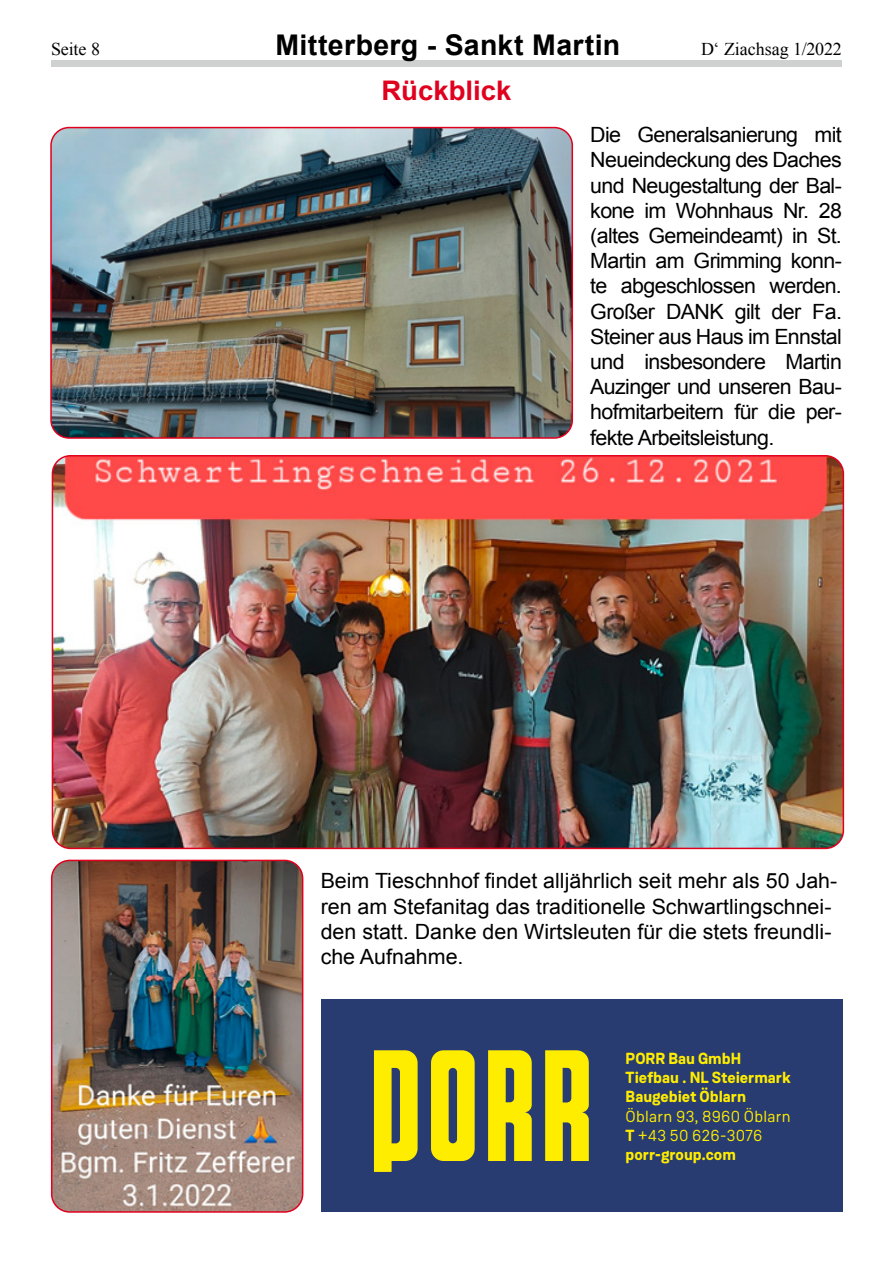
<style>
.page{position:relative;width:893px;height:1263px;background:#fff}
.page>*{position:absolute;margin:0;border:0;box-sizing:border-box;transform-origin:0 0}
.t1{font:700 28.5px "Arial";letter-spacing:.01em;color:#000}
.t2{font:700 27px "Arial";color:#e0011e}
.t3{font:21px/25.2px "Arial";color:#000;text-align:justify}
.t4{font:18px "Times New Roman";letter-spacing:-.01em;color:#000}
.t5{font:16.05px/19.4px "Weissenhof Grotesk";letter-spacing:.02em;color:#ffed00}
.t6{font:700 16.05px/19.4px "Weissenhof Grotesk";color:#ffed00}
.s1{font-weight:700}
</style>
<div class="page">
<div style="left:51px;top:61px;width:791px;height:6px;background:#cfd0d0"></div>
<img style="left:53px;top:128px;width:519px;height:308px">
<div style="left:50px;top:127px;width:523px;height:312px;border:2px solid #e0011e;border-radius:18px"></div>
<div style="left:321px;top:999px;width:522px;height:213px;background:#283c71"></div>
<svg style="left:374px;top:1050px;width:215px;height:122px"></svg>
<img style="left:52px;top:456px;width:791px;height:392px">
<div style="left:52px;top:455px;width:792px;height:394px;border:2px solid #e0011e;border-radius:18px"></div>
<img style="left:52px;top:860px;width:251px;height:350px">
<div style="left:51px;top:860px;width:252px;height:353px;border:2px solid #e0011e;border-radius:18px"></div>
<p class="t4" style="left:51px;top:37px;width:50px">Seite 8</p>
<h1 class="t1" style="left:276px;top:26px;width:346px">Mitterberg - Sankt Martin</h1>
<p class="t4" style="left:701px;top:37px;width:142px">D‘ Ziachsag 1/2022</p>
<p class="t2" style="left:381px;top:73px;width:132px">Rückblick</p>
<p class="t3" style="left:590px;top:122px;width:253px">Die Generalsanierung mit Neueindeckung des Daches und Neugestaltung der Bal&shy;kone im Wohnhaus Nr. 28 (altes Gemeindeamt) in St.<br>Martin am Grimming konn&shy;te abgeschlossen werden.<br>Großer DANK gilt der Fa.<br>Steiner aus Haus im Ennstal und insbesondere Martin Auzinger und unseren Bau&shy;hofmitarbeitern für die per&shy;fekte Arbeitsleistung.</p>
<p class="t3" style="left:321px;top:869px;width:518px;text-align:left">Beim Tieschnhof findet alljährlich seit mehr als 50 Jah&shy;ren am Stefanitag das traditionelle Schwartlingschnei&shy;den statt. Danke den Wirtsleuten für die stets freundli&shy;che Aufnahme.</p>
<p class="t6" style="left:626px;top:1049px;width:166px">PORR Bau GmbH<br>Tiefbau . NL Steiermark<br>Baugebiet Öblarn</p>
<p class="t5" style="left:626px;top:1106px;width:167px">Öblarn 93, 8960 Öblarn<br><span class="s1">T</span> +43 50 626-3076 <span class="s1">porr-group.com</span></p>
</div>
